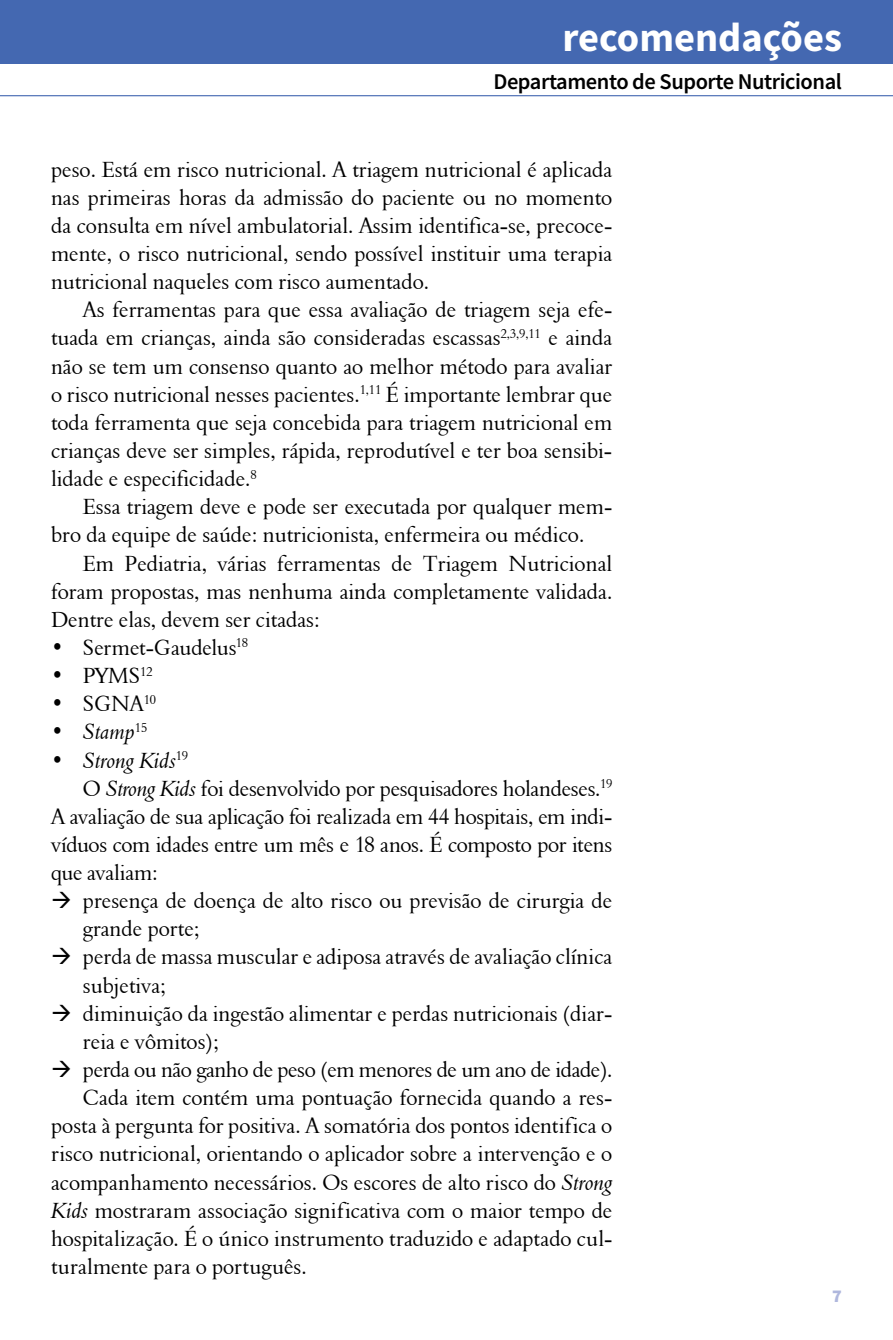
<style>
.page{position:relative;width:893px;height:1340px;background:#fff}
.page>*{position:absolute;margin:0;border:0;box-sizing:border-box;transform-origin:0 0}
.t1{font:700 40.5px "Source Sans Pro";color:#fff}
.t2{font:22.5px/28.1px "Aldine 401 BT Roman A";color:#000;text-align:justify;scale:.95 1}
.t3{font:22.5px "Aldine 401 BT Roman A";letter-spacing:-.02em;color:#000;scale:.95 1}
.t4{font:600 22.5px "Source Sans Pro";letter-spacing:-.02em;color:#000}
.t5{font:22.5px "Aldine 401 BT Italic A";color:#000;scale:.95 1}
.t6{font:900 18px "Source Sans Pro";color:#afb7dd}
.s1{font-family:"Aldine 401 BT Italic A"}
</style>
<div class="page">
<div style="left:0;top:0;width:893px;height:64px;background:#4468b1"></div>
<hr style="left:0;top:95px;width:893px;height:1px;background:#4468b1">
<h1 class="t1" style="left:562px;top:10px;width:281px">recomendações</h1>
<p class="t4" style="left:493px;top:67px;width:350px">Departamento de Suporte Nutricional</p>
<p class="t2" style="left:51px;top:155px;width:592px">peso. Está em risco nutricional. A triagem nutricional é aplicada nas primeiras horas da admissão do paciente ou no momento da consulta em nível ambulatorial. Assim identifica-se, precoce&shy;mente, o risco nutricional, sendo possível instituir uma terapia nutricional naqueles com risco aumentado.</p>
<p class="t2" style="left:51px;top:295px;width:592px;text-indent:32px">As ferramentas para que essa avaliação de triagem seja efe&shy;tuada em crianças, ainda são consideradas escassas<sup>2,3,9,11</sup> e ainda não se tem um consenso quanto ao melhor método para avaliar o risco nutricional nesses pacientes.<sup>1,11</sup> É importante lembrar que toda ferramenta que seja concebida para triagem nutricional em crianças deve ser simples, rápida, reprodutível e ter boa sensibi&shy;lidade e especificidade.<sup>8</sup></p>
<p class="t2" style="left:51px;top:492px;width:592px;text-indent:32px">Essa triagem deve e pode ser executada por qualquer mem&shy;bro da equipe de saúde: nutricionista, enfermeira ou médico.</p>
<p class="t2" style="left:51px;top:548px;width:592px;text-indent:32px">Em Pediatria, várias ferramentas de Triagem Nutricional foram propostas, mas nenhuma ainda completamente validada.<br>Dentre elas, devem ser citadas:</p>
<p class="t2" style="left:51px;top:633px;width:209px">• Sermet-Gaudelus<sup>18</sup></p>
<p class="t2" style="left:51px;top:661px;width:108px">• PYMS<sup>12</sup></p>
<p class="t2" style="left:51px;top:689px;width:112px">• SGNA<sup>10</sup></p>
<p class="t5" style="left:51px;top:718px;width:103px">• Stamp<sup>15</sup></p>
<p class="t5" style="left:51px;top:746px;width:146px">• Strong Kids<sup>19</sup></p>
<p class="t2" style="left:51px;top:773px;width:592px;text-indent:32px">O <span class="s1">Strong Kids</span> foi desenvolvido por pesquisadores holandeses.<sup>19<br></sup>A avaliação de sua aplicação foi realizada em 44 hospitais, em indi&shy;víduos com idades entre um mês e 18 anos. É composto por itens que avaliam:</p>
<p class="t2" style="left:83px;top:886px;width:559px">presença de doença de alto risco ou previsão de cirurgia de</p>
<p class="t2" style="left:83px;top:914px;width:124px">grande porte;</p>
<p class="t2" style="left:83px;top:942px;width:559px">perda de massa muscular e adiposa através de avaliação clínica</p>
<p class="t2" style="left:83px;top:970px;width:89px">subjetiva;</p>
<p class="t2" style="left:83px;top:998px;width:559px">diminuição da ingestão alimentar e perdas nutricionais (diar-</p>
<p class="t2" style="left:83px;top:1027px;width:145px">reia e vômitos);</p>
<p class="t3" style="left:83px;top:1055px;width:559px">perda ou não ganho de peso (em menores de um ano de idade).</p>
<p class="t2" style="left:83px;top:1083px;width:559px">Cada item contém uma pontuação fornecida quando a res-</p>
<p class="t2" style="left:51px;top:1111px;width:592px">posta à pergunta for positiva. A somatória dos pontos identifica o</p>
<p class="t2" style="left:51px;top:1139px;width:592px">risco nutricional, orientando o aplicador sobre a intervenção e o</p>
<p class="t2" style="left:51px;top:1167px;width:592px">acompanhamento necessários. Os escores de alto risco do <span class="s1">Strong</span></p>
<p class="t2" style="left:51px;top:1195px;width:592px"><span class="s1">Kids</span> mostraram associação significativa com o maior tempo de</p>
<p class="t2" style="left:51px;top:1223px;width:592px">hospitalização. É o único instrumento traduzido e adaptado cul-</p>
<p class="t2" style="left:51px;top:1252px;width:271px">turalmente para o português.</p>
<p class="t6" style="left:832px;top:1283px;width:11px">7</p>
</div>
